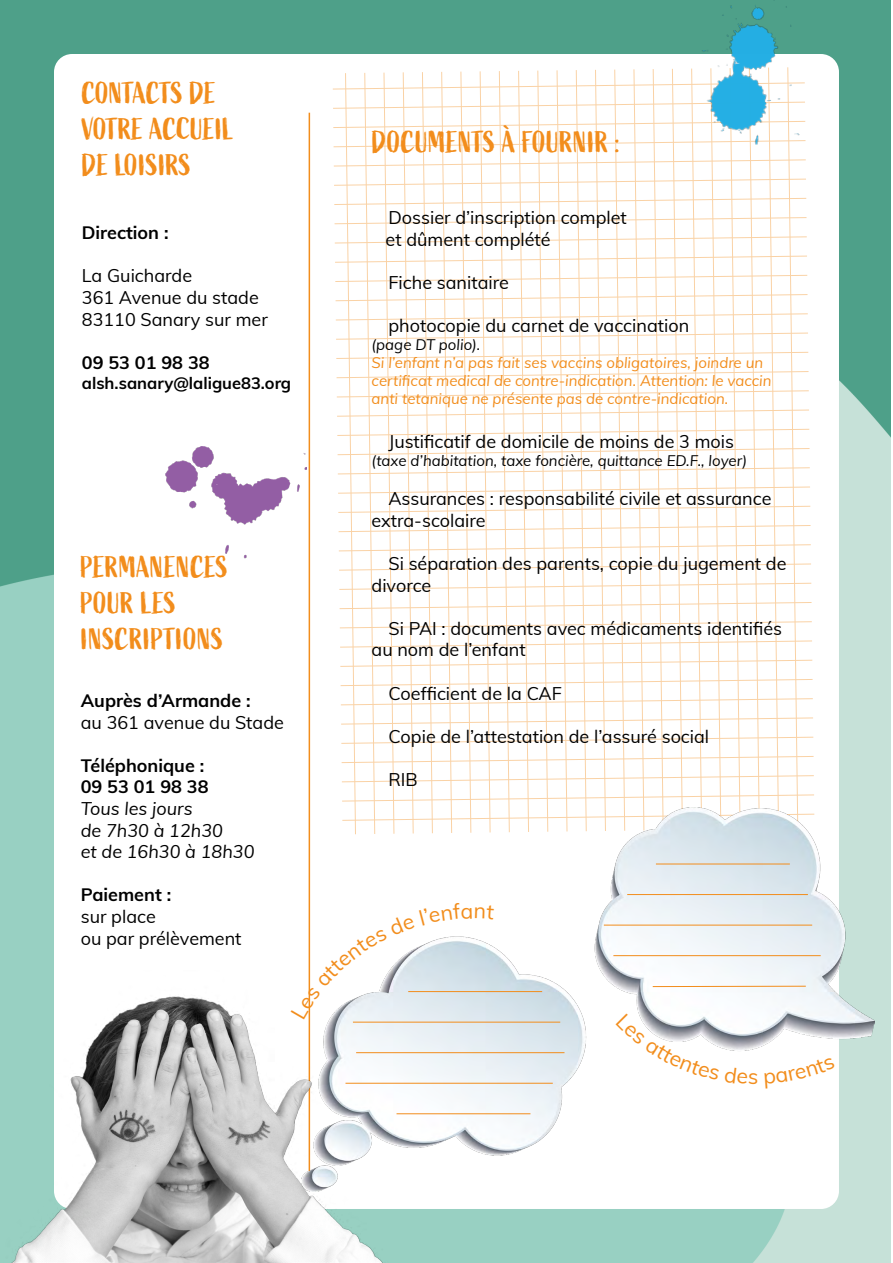
<style>
.page{position:relative;width:893px;height:1263px;background:#fff}
.page>*{position:absolute;margin:0;border:0;box-sizing:border-box;transform-origin:0 0}
.t1{font:30px/36px "Active";color:#f28d1c}
.t2{font:18px/21.6px "Muli";color:#000}
.t3{font:700 18px/21.6px "Muli";color:#000}
.t4{font:italic 18px/21.6px "Muli";color:#000}
.t5{font:700 16.5px "Muli";color:#000}
.t6{font:italic 15px/18px "Muli";color:#f28d1c}
.t7{font:italic 15px "Muli";color:#000}
</style>
<div class="page">
<img style="left:0;top:0;width:891px;height:1263px">
<div style="left:54px;top:54px;width:785px;height:1155px;background:#fff;border-radius:18px"></div>
<svg style="left:333px;top:69px;width:481px;height:739px"></svg>
<hr style="left:309px;top:113px;width:1px;height:1078px;background:#f28d1c">
<img style="left:165px;top:446px;width:141px;height:113px">
<img style="left:0;top:970px;width:396px;height:293px">
<img style="left:612px;top:0;width:213px;height:153px">
<img style="left:302px;top:808px;width:573px;height:383px">
<hr style="left:408px;top:991px;width:134px;height:1px;background:#f28d1c">
<hr style="left:353px;top:1022px;width:207px;height:1px;background:#f28d1c">
<hr style="left:356px;top:1052px;width:208px;height:1px;background:#f28d1c">
<hr style="left:345px;top:1083px;width:208px;height:1px;background:#f28d1c">
<hr style="left:396px;top:1113px;width:134px;height:1px;background:#f28d1c">
<hr style="left:656px;top:864px;width:134px;height:1px;background:#f28d1c">
<hr style="left:627px;top:894px;width:181px;height:1px;background:#f28d1c">
<hr style="left:604px;top:925px;width:208px;height:1px;background:#f28d1c">
<hr style="left:613px;top:955px;width:208px;height:1px;background:#f28d1c">
<hr style="left:653px;top:986px;width:153px;height:1px;background:#f28d1c">
<svg style="left:291px;top:903px;width:203px;height:116px"></svg>
<svg style="left:616px;top:1014px;width:141px;height:70px"></svg>
<svg style="left:764px;top:1057px;width:71px;height:32px"></svg>
<h1 class="t1" style="left:82px;top:76px;width:154px">CONTACTS DE<br>VOTRE ACCUEIL<br>DE LOISIRS</h1>
<p class="t3" style="left:82px;top:221px;width:88px">Direction :</p>
<p class="t2" style="left:82px;top:264px;width:188px">La Guicharde<br>361 Avenue du stade<br>83110 Sanary sur mer</p>
<p class="t3" style="left:82px;top:351px;width:129px">09 53 01 98 38</p>
<p class="t5" style="left:82px;top:371px;width:211px">alsh.sanary@laligue83.org</p>
<h1 class="t1" style="left:81px;top:550px;width:149px">PERMANENCES<br>POUR LES<br>INSCRIPTIONS</h1>
<p class="t3" style="left:81px;top:689px;width:171px">Auprès d’Armande :</p>
<p class="t2" style="left:81px;top:710px;width:205px">au 361 avenue du Stade</p>
<p class="t3" style="left:81px;top:754px;width:129px">Téléphonique :<br>09 53 01 98 38</p>
<p class="t4" style="left:81px;top:797px;width:175px">Tous les jours<br>de 7h30 à 12h30<br>et de 16h30 à 18h30</p>
<p class="t3" style="left:81px;top:883px;width:92px">Paiement :</p>
<p class="t2" style="left:81px;top:905px;width:162px">sur place<br>ou par prélèvement</p>
<h1 class="t1" style="left:372px;top:125px;width:250px">DOCUMENTS À FOURNIR :</h1>
<p class="t2" style="left:386px;top:206px;width:243px">Dossier d’inscription complet et dûment complété</p>
<p class="t2" style="left:388px;top:271px;width:122px">Fiche sanitaire</p>
<p class="t2" style="left:388px;top:314px;width:302px">photocopie du carnet de vaccination</p>
<p class="t7" style="left:372px;top:334px;width:110px">(page DT polio).</p>
<p class="t6" style="left:372px;top:353px;width:402px">Si l’enfant n’a pas fait ses vaccins obligatoires, joindre un certificat medical de contre-indication. Attention: le vaccin anti tetanique ne présente pas de contre-indication.</p>
<p class="t2" style="left:388px;top:429px;width:347px">Justificatif de domicile de moins de 3 mois</p>
<p class="t7" style="left:372px;top:449px;width:377px">(taxe d’habitation, taxe foncière, quittance ED.F., loyer)</p>
<p class="t2" style="left:372px;top:487px;width:401px;text-indent:17px">Assurances : responsabilité civile et assurance extra-scolaire</p>
<p class="t2" style="left:372px;top:552px;width:416px;text-indent:17px">Si séparation des parents, copie du jugement de divorce</p>
<p class="t2" style="left:372px;top:617px;width:412px;text-indent:17px">Si PAI : documents avec médicaments identifiés au nom de l’enfant</p>
<p class="t2" style="left:388px;top:681px;width:175px">Coefficient de la CAF</p>
<p class="t2" style="left:388px;top:725px;width:322px">Copie de l’attestation de l’assuré social</p>
<p class="t2" style="left:388px;top:768px;width:31px">RIB</p>
</div>
